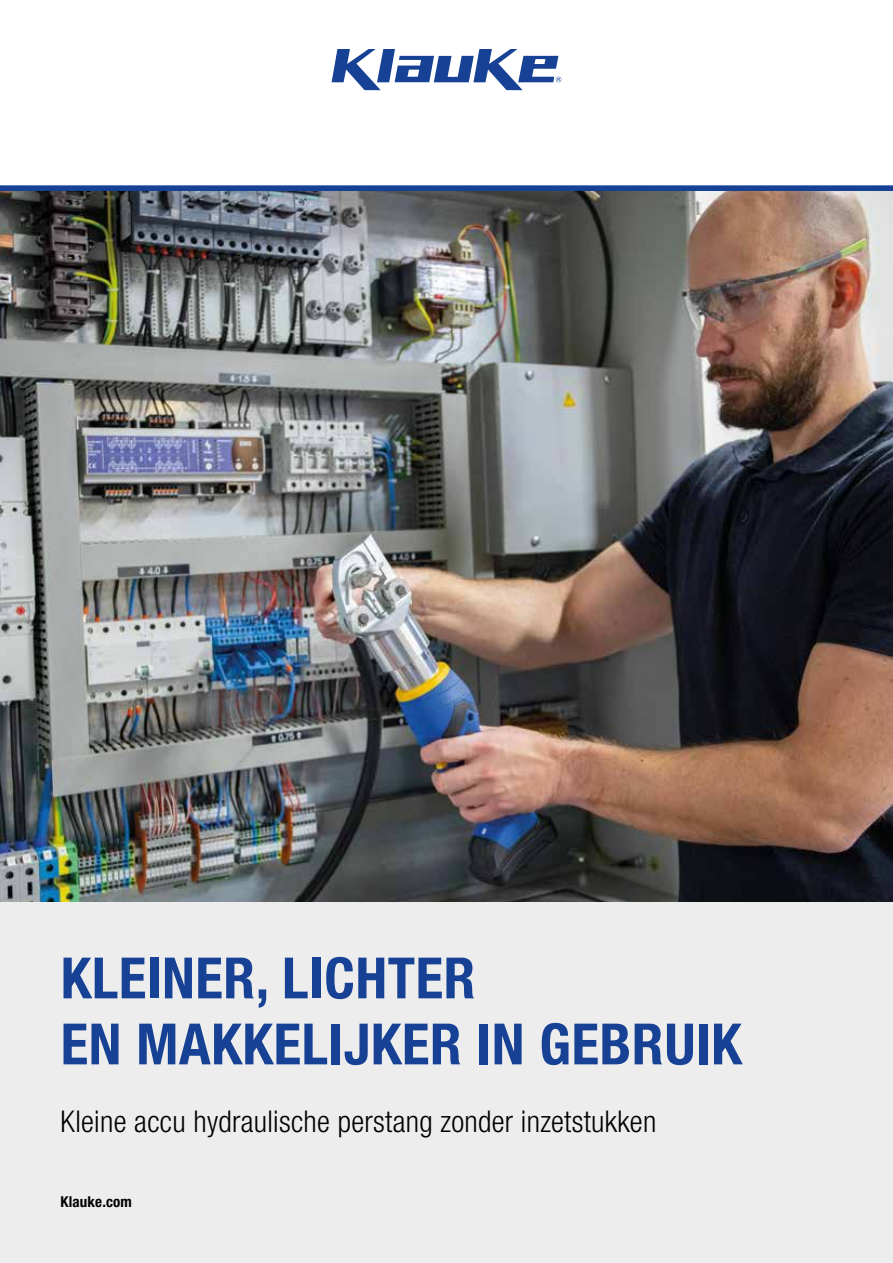
<style>
.page{position:relative;width:893px;height:1263px;background:#fff}
.page>*{position:absolute;margin:0;border:0;box-sizing:border-box;transform-origin:0 0}
.t1{font:700 condensed 57px/66px "Helvetica Neue LT Pro";letter-spacing:.01em;color:#164194}
.t2{font:300 condensed 30px "Helvetica Neue LT Pro";letter-spacing:.01em;color:#000}
.t3{font:700 condensed 15px "Helvetica Neue LT Pro";letter-spacing:.01em;color:#000}
</style>
<div class="page">
<div style="left:0;top:901px;width:893px;height:362px;background:#ededed"></div>
<div style="left:0;top:185px;width:893px;height:6px;background:#164194"></div>
<img style="left:0;top:191px;width:893px;height:710px">
<svg style="left:332px;top:49px;width:229px;height:41px"></svg>
<h1 class="t1" style="left:61px;top:944px;width:683px">KLEINER, LICHTER<br>EN MAKKELIJKER IN GEBRUIK</h1>
<p class="t2" style="left:61px;top:1104px;width:597px">Kleine accu hydraulische perstang zonder inzetstukken</p>
<p class="t3" style="left:61px;top:1193px;width:73px">Klauke.com</p>
</div>
